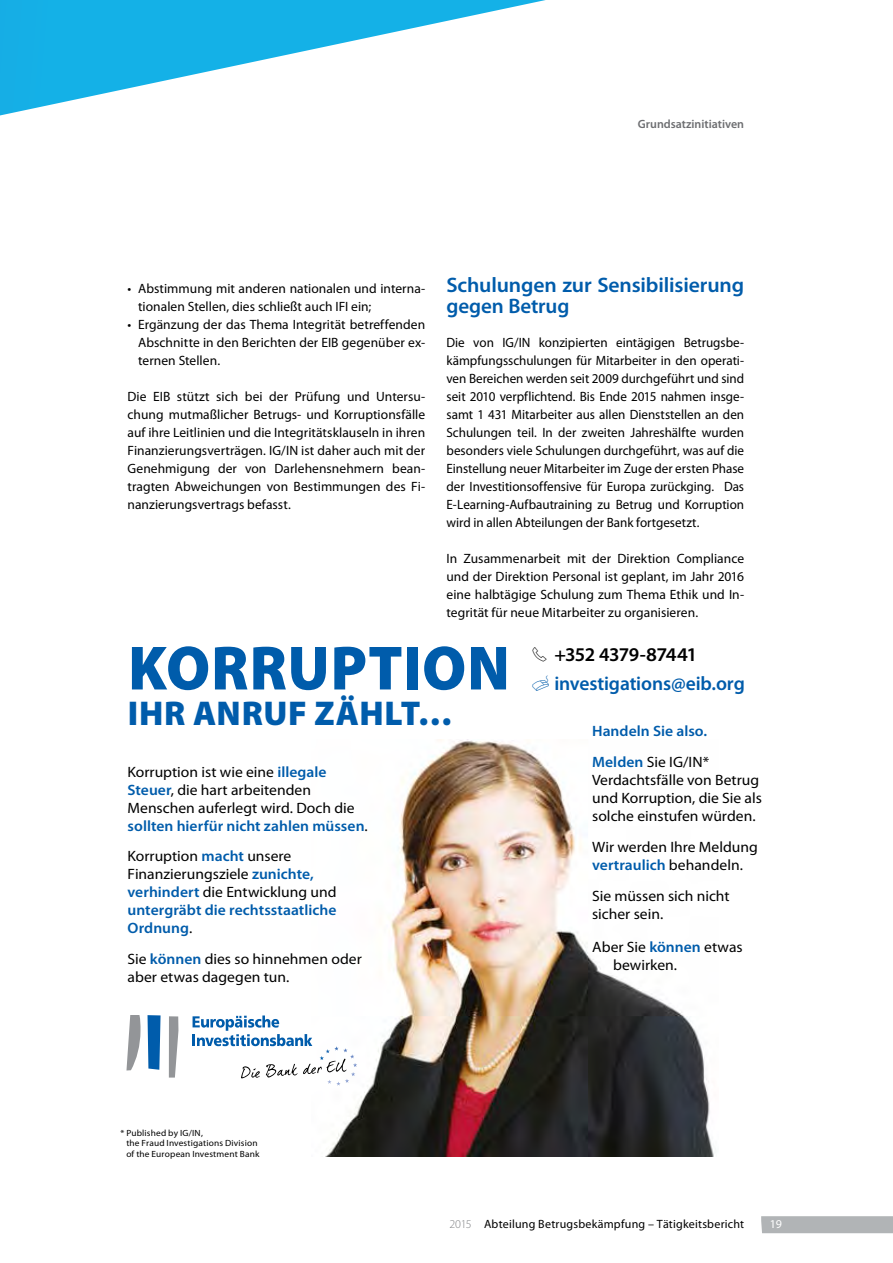
<style>
.page{position:relative;width:893px;height:1263px;background:#fff}
.page>*{position:absolute;margin:0;border:0;box-sizing:border-box;transform-origin:0 0}
.t1{font:900 63px "Myriad Pro";letter-spacing:.015em;color:#005cab;scale:.96 1}
.t2{font:900 34.5px "Myriad Pro";letter-spacing:.02em;color:#005cab}
.t3{font:600 21px/21px "Myriad Pro";letter-spacing:-.005em;color:#005cab}
.t4{font:600 19.5px/28.5px "Myriad Pro";letter-spacing:-.01em;color:#005cab}
.t5{font:15px/18px "Myriad Pro";color:#000;scale:1.04 1}
.t6{font:600 15px/18px "Myriad Pro";color:#005cab;scale:1.04 1}
.t7{font:13.5px/18px "Myriad Pro";letter-spacing:.005em;color:#000;text-align:justify}
.t8{font:12px "Myriad Pro";letter-spacing:.02em;color:#000}
.t9{font:600 12px "Myriad Pro";color:#6d6e71}
.t10{font:12px "Myriad Pro";color:#fff}
.t11{font:9px/10.5px "Myriad Pro";letter-spacing:.015em;color:#000;scale:1.04 1}
.s1{font-weight:600;color:#005cab}
.s2{font-weight:400;color:#000}
.s3{color:#000}
.s4{font-weight:300;color:#808285}
</style>
<div class="page">
<div style="left:761px;top:1216px;width:132px;height:17px;background:#b1b4b6"></div>
<svg style="left:0;top:0;width:546px;height:115px"></svg>
<img style="left:326px;top:740px;width:388px;height:416px">
<svg style="left:126px;top:1015px;width:15px;height:55px"></svg>
<svg style="left:148px;top:1015px;width:13px;height:55px"></svg>
<svg style="left:169px;top:1016px;width:9px;height:61px"></svg>
<svg style="left:193px;top:1015px;width:164px;height:71px"></svg>
<p class="t9" style="left:638px;top:117px;width:108px">Grundsatzinitiativen</p>
<p class="t7" style="left:138px;top:280px;width:289px;text-indent:-11px">• Abstimmung mit anderen nationalen und interna&shy;tionalen Stellen, dies schließt auch IFI ein;</p>
<p class="t7" style="left:138px;top:316px;width:289px;text-indent:-11px">• Ergänzung der das Thema Integrität betreffenden Abschnitte in den Berichten der EIB gegenüber ex&shy;ternen Stellen.</p>
<p class="t7" style="left:128px;top:388px;width:299px">Die EIB stützt sich bei der Prüfung und Untersu&shy;chung mutmaßlicher Betrugs- und Korruptionsfälle auf ihre Leitlinien und die Integritätsklauseln in ihren Finanzierungsverträgen. IG/IN ist daher auch mit der Genehmigung der von Darlehensnehmern bean&shy;tragten Abweichungen von Bestimmungen des Fi&shy;nanzierungsvertrags befasst.</p>
<h3 class="t3" style="left:446px;top:275px;width:299px">Schulungen zur Sensibilisierung gegen Betrug</h3>
<p class="t7" style="left:446px;top:334px;width:299px">Die von IG/IN konzipierten eintägigen Betrugsbe&shy;kämpfungsschulungen für Mitarbeiter in den operati&shy;ven Bereichen werden seit 2009 durchgeführt und sind seit 2010 verpflichtend. Bis Ende 2015 nahmen insge&shy;samt 1 431 Mitarbeiter aus allen Dienststellen an den Schulungen teil. In der zweiten Jahreshälfte wurden besonders viele Schulungen durchgeführt, was auf die Einstellung neuer Mitarbeiter im Zuge der ersten Phase der Investitionsoffensive für Europa zurückging. Das E-Learning-Aufbautraining zu Betrug und Korruption wird in allen Abteilungen der Bank fortgesetzt.</p>
<p class="t7" style="left:446px;top:550px;width:299px">In Zusammenarbeit mit der Direktion Compliance und der Direktion Personal ist geplant, im Jahr 2016 eine halbtägige Schulung zum Thema Ethik und In&shy;tegrität für neue Mitarbeiter zu organisieren.</p>
<h1 class="t1" style="left:128px;top:632px;width:399px">KORRUPTION</h1>
<h2 class="t2" style="left:128px;top:694px;width:326px">IHR ANRUF ZÄHLT…</h2>
<p class="t5" style="left:128px;top:763px;width:233px">Korruption ist wie eine <span class="s1">illegale Steuer</span>, die hart arbeitenden Menschen auferlegt wird. Doch die <span class="s1">sollten hierfür nicht zahlen müssen</span>.</p>
<p class="t6" style="left:128px;top:848px;width:202px"><span class="s2">Korruption</span> macht <span class="s2">unsere<br>Finanzierungsziele</span> zunichte, verhindert <span class="s2">die Entwicklung und </span>untergräbt die rechtsstaatliche<br>Ordnung<span class="s2">.</span></p>
<p class="t5" style="left:128px;top:950px;width:227px">Sie <span class="s1">können</span> dies so hinnehmen oder aber etwas dagegen tun.</p>
<h3 class="t4" style="left:554px;top:641px;width:192px;text-indent:-24px"><span class="s3">✓ +352 4379-87441 </span>investigations@eib.org</h3>
<p class="t6" style="left:592px;top:716px;width:114px;line-height:30.8px">Handeln Sie also.<br>Melden <span class="s2">Sie IG/IN*</span></p>
<p class="t5" style="left:592px;top:771px;width:165px">Verdachtsfälle von Betrug und Korruption, die Sie als solche einstufen würden.</p>
<p class="t5" style="left:592px;top:838px;width:161px">Wir werden Ihre Meldung <span class="s1">vertraulich</span> behandeln.</p>
<p class="t5" style="left:592px;top:887px;width:134px">Sie müssen sich nicht sicher sein.</p>
<p class="t5" style="left:613px;top:938px;width:126px;text-indent:-21px">Aber Sie <span class="s1">können</span> etwas bewirken.</p>
<p class="t11" style="left:126px;top:1128px;width:129px;text-indent:-6px">* Published by IG/IN,<br>the Fraud Investigations Division of the European Investment Bank</p>
<p class="t8" style="left:449px;top:1217px;width:296px"><span class="s4">2015</span> Abteilung Betrugsbekämpfung – Tätigkeitsbericht</p>
<p class="t10" style="left:770px;top:1217px;width:14px">19</p>
</div>
